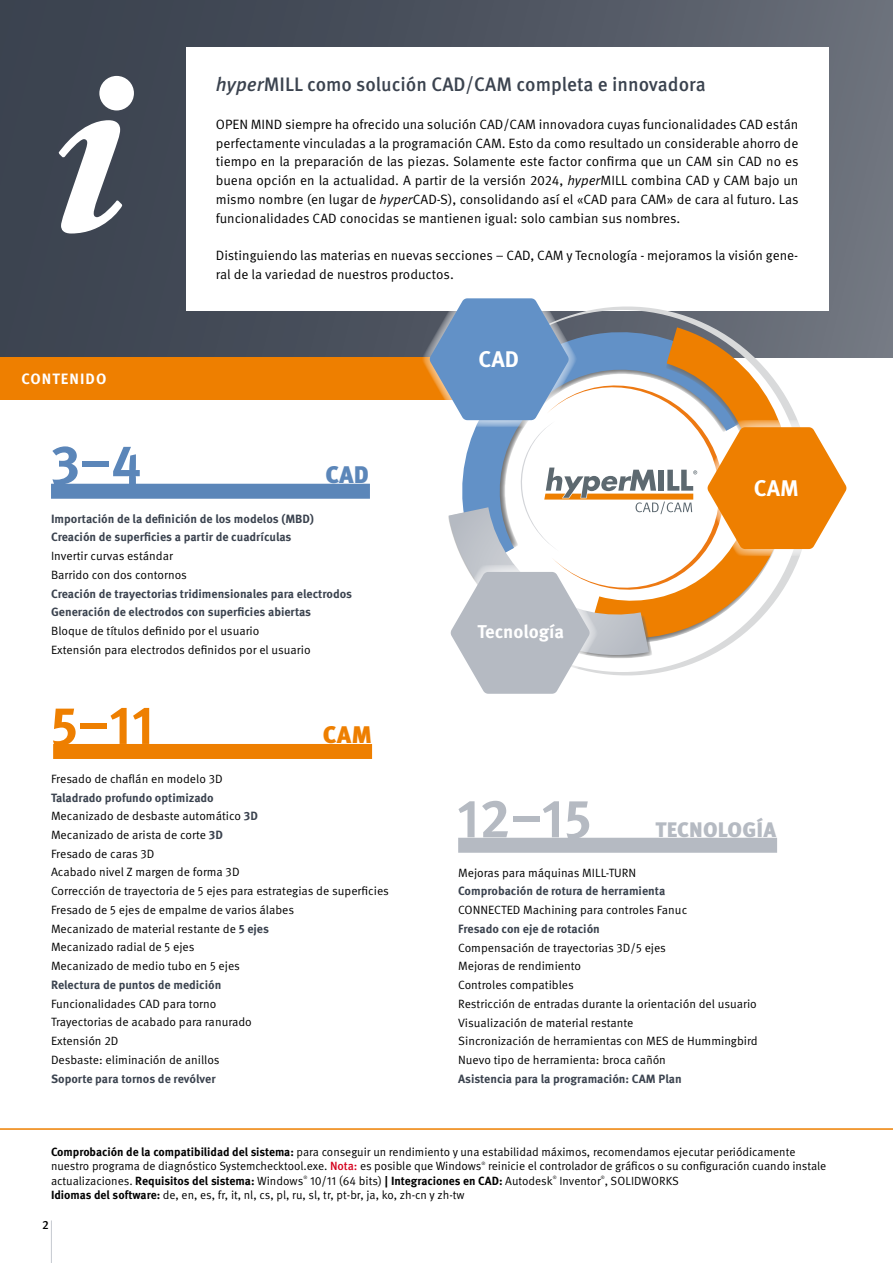
<style>
.page{position:relative;width:893px;height:1263px;background:#fff}
.page>*{position:absolute;margin:0;border:0;box-sizing:border-box;transform-origin:0 0}
.t1{font:700 54px "Meta Pro";color:#b5bac2}
.t2{font:700 54px "Meta Pro";color:#ee7f00}
.t3{font:700 54px "Meta Pro";color:#5b86b9}
.t4{font:900 24px "Meta Pro";color:#5b86b9}
.t5{font:900 24px "Meta Pro";color:#ee7f00}
.t6{font:700 22.65px "Meta Pro";color:#fff}
.t7{font:900 21px "Meta Pro";letter-spacing:.01em;color:#b5bac2}
.t8{font:500 19.5px "Meta Pro";color:#3b434f}
.t9{font:700 18.45px "Meta Pro";color:#fff}
.t10{font:700 15px "Meta Pro";letter-spacing:.07em;color:#fff}
.t11{font:13.5px/18.8px "Meta Pro";color:#000;text-align:justify}
.t12{font:12px/18.8px "Meta Pro";color:#000}
.t13{font:700 12px/18.8px "Meta Pro";color:#3b434f}
.t14{font:500 12px "Meta Pro";color:#000}
.t15{font:11.85px/14.5px "Meta Pro";letter-spacing:-.005em;color:#000}
.t16{font:4.65px "Meta Pro";color:#000}
.s1{font-style:italic}
.s2{font-weight:700;color:#3b434f}
.s3{font-weight:700}
.s4{font-weight:500;color:#d4021d}
</style>
<div class="page">
<hr style="left:51px;top:1220px;width:1px;height:43px;background:#c5c9d0">
<div style="left:0;top:0;width:893px;height:357px;background:linear-gradient(to right,#373f4c,#696e78)"></div>
<div style="left:186px;top:47px;width:642px;height:263px;background:#fff"></div>
<svg style="left:58px;top:120px;width:64px;height:113px"></svg>
<div style="left:99px;top:76px;width:35px;height:34px;background:#fff;border-radius:50%"></div>
<div style="left:0;top:357px;width:485px;height:43px;background:#ee7f00"></div>
<div style="left:51px;top:484px;width:319px;height:15px;background:#5b86b9"></div>
<div style="left:53px;top:744px;width:319px;height:15px;background:#ee7f00"></div>
<div style="left:458px;top:838px;width:319px;height:15px;background:#b5bac2"></div>
<svg style="left:421px;top:291px;width:434px;height:403px"></svg>
<hr style="left:0;top:1128px;width:893px;height:2px;background:#ee7f00">
<h3 class="t8" style="left:216px;top:72px;width:491px"><span class="s1">hyper</span>MILL como solución CAD/CAM completa e innovadora</h3>
<p class="t11" style="left:216px;top:115px;width:584px">OPEN MIND siempre ha ofrecido una solución CAD/CAM innovadora cuyas funcionalidades CAD están perfectamente vinculadas a la programación CAM. Esto da como resultado un considerable ahorro de tiempo en la preparación de las piezas. Solamente este factor confirma que un CAM sin CAD no es buena opción en la actualidad. A partir de la versión 2024, <span class="s1">hyper</span>MILL combina CAD y CAM bajo un mismo nombre (en lugar de <span class="s1">hyper</span>CAD-S), consolidando así el «CAD para CAM» de cara al futuro. Las funcionalidades CAD conocidas se mantienen igual: solo cambian sus nombres.</p>
<p class="t11" style="left:216px;top:246px;width:584px">Distinguiendo las materias en nuevas secciones – CAD, CAM y Tecnología - mejoramos la visión gene&shy;ral de la variedad de nuestros productos.</p>
<p class="t10" style="left:21px;top:369px;width:87px">CONTENIDO</p>
<h1 class="t3" style="left:51px;top:430px;width:92px">3–4</h1>
<h2 class="t4" style="left:325px;top:460px;width:45px">CAD</h2>
<p class="t13" style="left:51px;top:509px;width:264px">Importación de la definición de los modelos (MBD)<br>Creación de superficies a partir de cuadrículas</p>
<p class="t12" style="left:51px;top:547px;width:137px">Invertir curvas estándar<br>Barrido con dos contornos</p>
<p class="t13" style="left:51px;top:584px;width:303px">Creación de trayectorias tridimensionales para electrodos<br>Generación de electrodos con superficies abiertas</p>
<p class="t12" style="left:51px;top:622px;width:261px">Bloque de títulos definido por el usuario<br>Extensión para electrodos definidos por el usuario</p>
<h1 class="t2" style="left:51px;top:691px;width:105px">5–11</h1>
<h2 class="t5" style="left:323px;top:720px;width:51px">CAM</h2>
<p class="t12" style="left:51px;top:769px;width:173px">Fresado de chaflán en modelo 3D</p>
<p class="t12" style="left:51px;top:788px;width:339px"><span class="s2">Taladrado profundo optimizado<br></span>Mecanizado de desbaste automático <span class="s2">3D<br></span>Mecanizado de arista de corte <span class="s2">3D<br></span>Fresado de caras 3D<br>Acabado nivel Z margen de forma 3D<br>Corrección de trayectoria de 5 ejes para estrategias de superficies Fresado de 5 ejes de empalme de varios álabes<br>Mecanizado de material restante de <span class="s2">5 ejes<br></span>Mecanizado radial de 5 ejes<br>Mecanizado de medio tubo en 5 ejes</p>
<p class="t13" style="left:51px;top:975px;width:172px">Relectura de puntos de medición</p>
<p class="t12" style="left:51px;top:994px;width:202px">Funcionalidades CAD para torno<br>Trayectorias de acabado para ranurado<br>Extensión 2D<br>Desbaste: eliminación de anillos</p>
<p class="t13" style="left:51px;top:1069px;width:166px">Soporte para tornos de revólver</p>
<h3 class="t6" style="left:478px;top:345px;width:42px">CAD</h3>
<h3 class="t9" style="left:477px;top:620px;width:88px">Tecnología</h3>
<h1 class="t1" style="left:457px;top:784px;width:136px">12–15</h1>
<h3 class="t6" style="left:754px;top:474px;width:47px">CAM</h3>
<h3 class="t7" style="left:655px;top:817px;width:122px">TECNOLOGÍA</h3>
<p class="t12" style="left:458px;top:863px;width:180px">Mejoras para máquinas MILL-TURN</p>
<p class="t13" style="left:458px;top:882px;width:209px">Comprobación de rotura de herramienta</p>
<p class="t12" style="left:458px;top:901px;width:231px">CONNECTED Machining para controles Fanuc</p>
<p class="t13" style="left:458px;top:919px;width:143px">Fresado con eje de rotación</p>
<p class="t12" style="left:458px;top:938px;width:301px">Compensación de trayectorias 3D/5 ejes<br>Mejoras de rendimiento<br>Controles compatibles<br>Restricción de entradas durante la orientación del usuario Visualización de material restante<br>Sincronización de herramientas con MES de Hummingbird Nuevo tipo de herramienta: broca cañón</p>
<p class="t13" style="left:458px;top:1069px;width:225px">Asistencia para la programación: CAM Plan</p>
<p class="t15" style="left:51px;top:1144px;width:746px"><span class="s3">Comprobación de la compatibilidad del sistema:</span> para conseguir un rendimiento y una estabilidad máximos, recomendamos ejecutar periódicamente nuestro programa de diagnóstico Systemchecktool.exe. <span class="s4">Nota:</span> es posible que Windows</p>
<p class="t16" style="left:481px;top:1160px;width:5px">®</p>
<p class="t15" style="left:488px;top:1159px;width:340px">reinicie el controlador de gráficos o su configuración cuando instale</p>
<p class="t15" style="left:51px;top:1173px;width:254px">actualizaciones. <span class="s3">Requisitos del sistema:</span> Windows</p>
<p class="t16" style="left:303px;top:1175px;width:5px">®</p>
<p class="t15" style="left:310px;top:1173px;width:244px">10/11 (64 bits) <span class="s3">| Integraciones en CAD:</span> Autodesk</p>
<p class="t16" style="left:553px;top:1175px;width:5px">®</p>
<p class="t15" style="left:559px;top:1173px;width:121px">Inventor , SOLIDWORKS</p>
<p class="t16" style="left:601px;top:1175px;width:5px">®</p>
<p class="t15" style="left:51px;top:1188px;width:415px"><span class="s3">Idiomas del software:</span> de, en, es, fr, it, nl, cs, pl, ru, sl, tr, pt-br, ja, ko, zh-cn y zh-tw</p>
<p class="t14" style="left:42px;top:1217px;width:8px">2</p>
</div>
